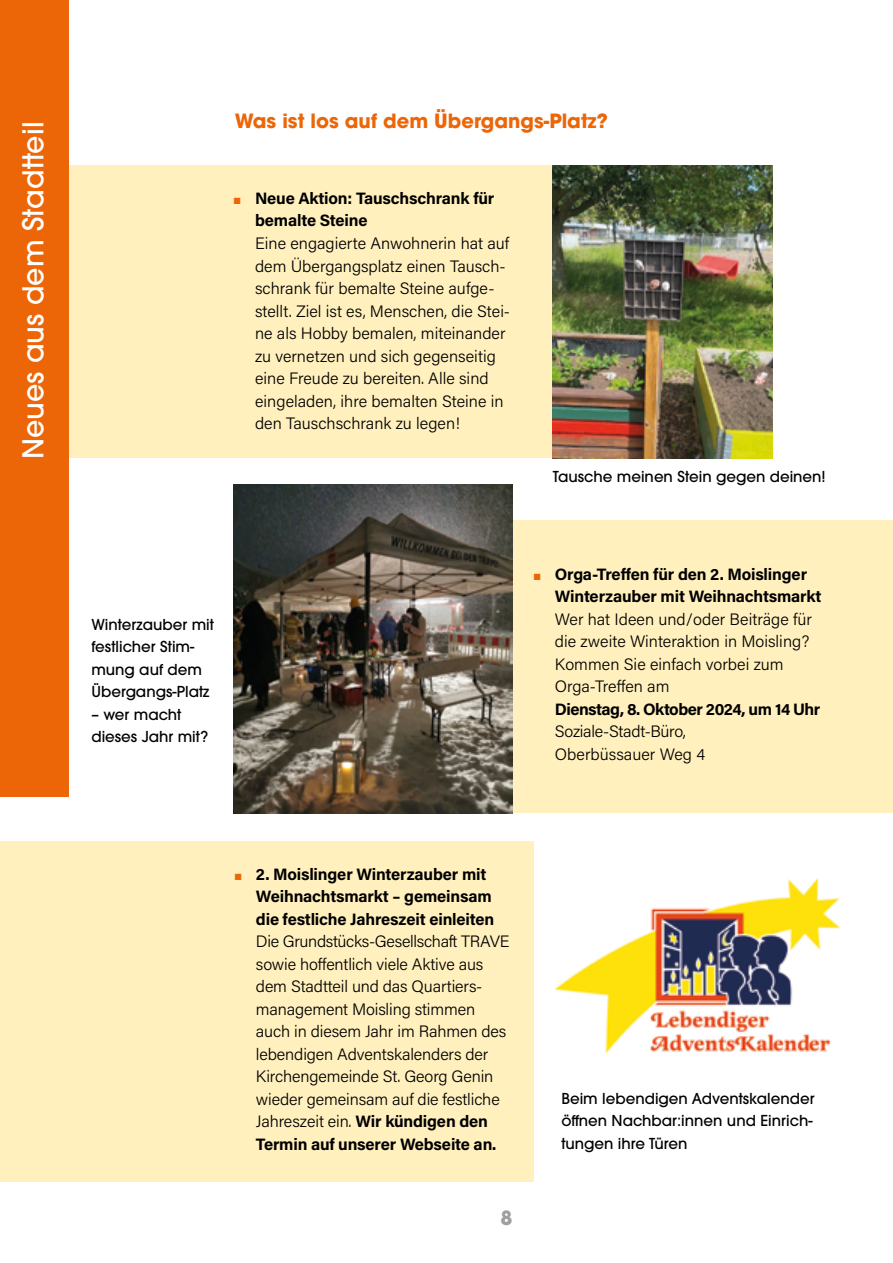
<style>
.page{position:relative;width:893px;height:1263px;background:#fff}
.page>*{position:absolute;margin:0;border:0;box-sizing:border-box;transform-origin:0 0}
.t1{font:500 28.5px "ITC Avant Garde Pro";color:#fff}
.t2{font:700 19.5px "ITC Avant Garde Pro";color:#ec6608}
.t3{font:700 19.5px "ITC Avant Garde Pro";color:#9f9f9f}
.t4{font:16.5px/22.5px "Acumin Variable Concept";letter-spacing:-.01em;color:#000}
.t5{font:500 15px/22.5px "ITC Avant Garde Pro";color:#000}
.s1{color:#ec6608}
</style>
<div class="page">
<div style="left:0;top:842px;width:534px;height:340px;background:#fff0be"></div>
<div style="left:244px;top:520px;width:649px;height:293px;background:#fff0be"></div>
<img style="left:234px;top:484px;width:278px;height:329px">
<div style="left:39px;top:165px;width:722px;height:292px;background:#fff0be"></div>
<div style="left:0;top:0;width:68px;height:796px;background:#ec6608"></div>
<img style="left:553px;top:166px;width:219px;height:292px">
<img style="left:554px;top:878px;width:287px;height:176px">
<h1 class="t1" style="left:15px;top:459px;width:339px;rotate:-90deg">Neues aus dem Stadtteil</h1>
<p class="t2" style="left:235px;top:107px;width:375px">Was ist los auf dem Übergangs-Platz?</p>
<p class="t4" style="left:255px;top:186px;width:257px;text-indent:-21px"><span class="s1">■</span> Neue Aktion: Tauschschrank für bemalte Steine<br>Eine engagierte Anwohnerin hat auf dem Übergangsplatz einen Tausch&shy;schrank für bemalte Steine aufge&shy;stellt. Ziel ist es, Menschen, die Stei&shy;ne als Hobby bemalen, miteinander zu vernetzen und sich gegenseitig eine Freude zu bereiten. Alle sind eingeladen, ihre bemalten Steine in den Tauschschrank zu legen!</p>
<p class="t5" style="left:553px;top:465px;width:274px">Tausche meinen Stein gegen deinen!</p>
<p class="t5" style="left:91px;top:613px;width:124px">Winterzauber mit festlicher Stim&shy;mung auf dem<br>Übergangs-Platz</p>
<p class="t5" style="left:91px;top:703px;width:118px">– wer macht dieses Jahr mit?</p>
<p class="t4" style="left:555px;top:562px;width:268px;text-indent:-21px"><span class="s1">■</span> Orga-Treffen für den 2. Moislinger<br>Winterzauber mit Weihnachtsmarkt<br>Wer hat Ideen und/oder Beiträge für die zweite Winteraktion in Moisling?<br>Kommen Sie einfach vorbei zum<br>Orga-Treffen am<br>Dienstag, 8. Oktober 2024, um 14 Uhr<br>Soziale-Stadt-Büro,<br>Oberbüssauer Weg 4</p>
<p class="t4" style="left:256px;top:862px;width:255px;text-indent:-21px"><span class="s1">■</span> 2. Moislinger Winterzauber mit Weihnachtsmarkt – gemeinsam die festliche Jahreszeit einleiten Die Grundstücks-Gesellschaft TRAVE sowie hoffentlich viele Aktive aus dem Stadtteil und das Quartiers&shy;management Moisling stimmen auch in diesem Jahr im Rahmen des lebendigen Adventskalenders der Kirchengemeinde St. Georg Genin wieder gemeinsam auf die festliche Jahreszeit ein. Wir kündigen den Termin auf unserer Webseite an.</p>
<p class="t3" style="left:500px;top:1205px;width:14px">8</p>
<p class="t5" style="left:561px;top:1087px;width:255px">Beim lebendigen Adventskalender öffnen Nachbar:innen und Einrich&shy;tungen ihre Türen</p>
</div>
